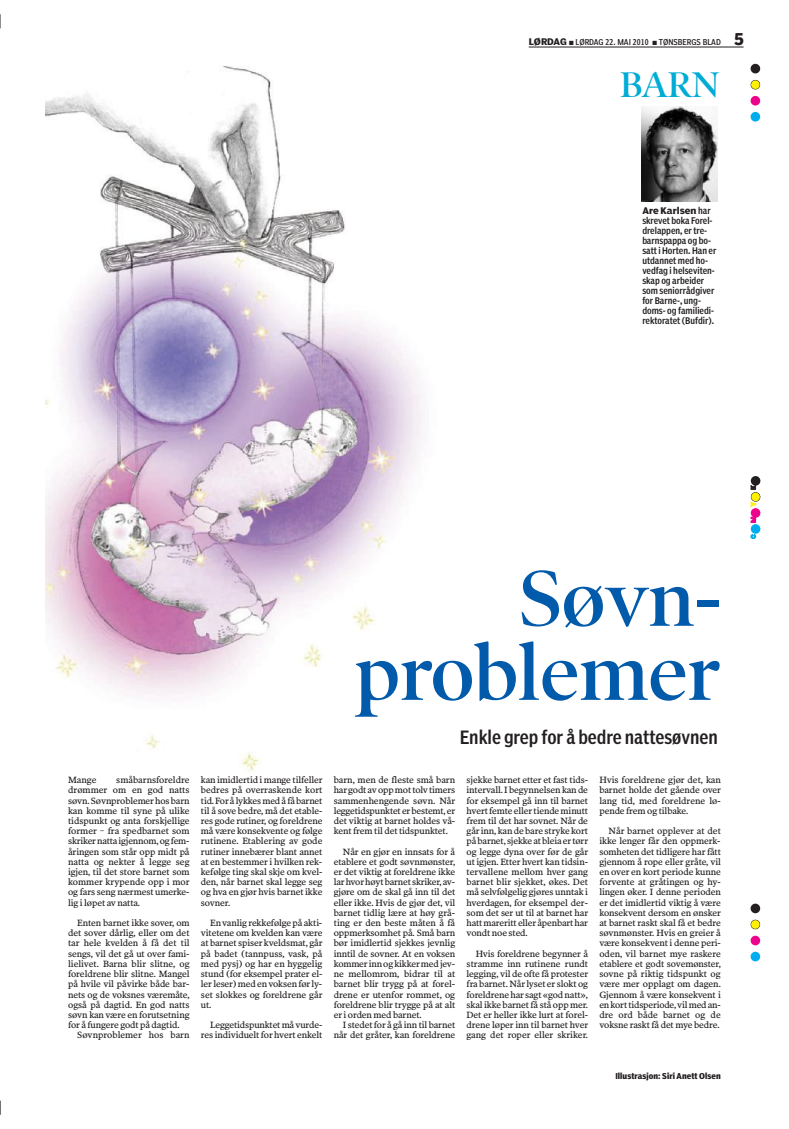
<style>
.page{position:relative;width:789px;height:1129px;background:#fff}
.page>*{position:absolute;margin:0;border:0;box-sizing:border-box;transform-origin:0 0}
.t1{font:600 80px/74px "Poynter OS Display";color:#015aaa;text-align:right}
.t2{font:600 36px "Poynter OS Display";color:#00acd5}
.t3{font:18px "Poynter Agate Two Comp";color:#231f20}
.t4{font:9.2px/10.2px "Poynter OS Text Three L";letter-spacing:-.01em;color:#231f20;text-align:justify}
.t5{font:9px/10px "Poynter Agate Two Comp";color:#231f20}
.t6{font:700 9px "Poynter Agate One";letter-spacing:.01em;color:#231f20}
.t7{font:8px "Poynter Agate One Comp";color:#231f20}
.t8{font:700 condensed 8px "Poynter Agate Two";letter-spacing:.01em;color:#231f20}
.t9{font:700 6px "Poynter Agate One";color:#00aeef}
.t10{font:700 6px "Poynter Agate One";color:#ed028c}
.t11{font:700 6px "Poynter Agate One";color:#fff101}
.t12{font:700 6px "Poynter Agate One";color:#231f20}
.s1{font-family:"Poynter Agate One";font-weight:700;font-size:9px}
.s2{font-family:"Poynter Agate One";font-weight:700;font-size:16px}
.s3{font-family:"Poynter Agate Two Comp";font-weight:400}
</style>
<div class="page">
<img style="left:46px;top:66px;width:672px;height:706px">
<hr style="left:528px;top:47px;width:215px;height:1px;background:#231f20">
<div style="left:750px;top:951px;width:9px;height:10px;background:#00aeef;border-radius:50%"></div>
<div style="left:750px;top:935px;width:9px;height:10px;background:#ed028c;border-radius:50%"></div>
<div style="left:750px;top:919px;width:9px;height:9px;background:#fff101;border-radius:50%"></div>
<div style="left:750px;top:919px;width:9px;height:10px;border:1px solid #231f20;border-radius:50%"></div>
<div style="left:750px;top:903px;width:9px;height:10px;background:#231f20;border-radius:50%"></div>
<div style="left:750px;top:524px;width:9px;height:9px;background:#00aeef;border-radius:50%"></div>
<div style="left:750px;top:508px;width:9px;height:9px;background:#ed028c;border-radius:50%"></div>
<div style="left:750px;top:492px;width:9px;height:9px;background:#fff101;border-radius:50%"></div>
<div style="left:750px;top:492px;width:9px;height:9px;border:1px solid #231f20;border-radius:50%"></div>
<div style="left:750px;top:476px;width:9px;height:9px;background:#231f20;border-radius:50%"></div>
<div style="left:750px;top:112px;width:9px;height:9px;background:#00aeef;border-radius:50%"></div>
<div style="left:750px;top:96px;width:9px;height:9px;background:#ed028c;border-radius:50%"></div>
<div style="left:750px;top:80px;width:9px;height:9px;background:#fff101;border-radius:50%"></div>
<div style="left:750px;top:80px;width:9px;height:9px;border:1px solid #231f20;border-radius:50%"></div>
<div style="left:750px;top:64px;width:9px;height:9px;background:#231f20;border-radius:50%"></div>
<svg style="left:0;top:14px;width:1px;height:14px"></svg>
<svg style="left:0;top:1100px;width:1px;height:14px"></svg>
<img style="left:641px;top:107px;width:76px;height:94px">
<p class="t7" style="left:528px;top:38px;width:216px"><span class="s1">LØRDAG</span> ■ LØRDAG 22. MAI 2010 ■ TØNSBERGS BLAD <span class="s2">5</span></p>
<h2 class="t2" style="left:619px;top:63px;width:101px">BARN</h2>
<p class="t6" style="left:642px;top:205px;width:70px">Are Karlsen <span class="s3">har</span></p>
<p class="t5" style="left:642px;top:216px;width:75px">skrevet boka Forel&shy;drelappen, er tre&shy;barnspappa og bo&shy;satt i Horten. Han er utdannet med ho&shy;vedfag i helseviten&shy;skap og arbeider som seniorrådgiver for Barne-, ung&shy;doms- og familiedi&shy;rektoratet (Bufdir).</p>
<h1 class="t1" style="left:355px;top:561px;width:367px">Søvn&shy;problemer</h1>
<h3 class="t3" style="left:459px;top:727px;width:259px">Enkle grep for å bedre nattesøvnen</h3>
<p class="t4" style="left:68px;top:774px;width:123px;text-indent:48px">småbarnsforeldre drømmer om en god natts søvn. Søvnproblemer hos barn kan komme til syne på ulike tidspunkt og anta forskjellige former − fra spedbarnet som skriker natta igjennom, og fem - åringen som står opp midt på natta og nekter å legge seg igjen, til det store barnet som kommer krypende opp i mor og fars seng nærmest umerke&shy;lig i løpet av natta.</p>
<p class="t4" style="left:68px;top:917px;width:123px;text-indent:9px">Enten barnet ikke sover, om det sover dårlig, eller om det tar hele kvelden å få det til sengs, vil det gå ut over fami - lie livet. Barna blir slitne, og foreldrene blir slitne. Mangel på hvile vil påvirke både bar&shy;nets og de voksnes væremåte, også på dagtid. En god natts søvn kan være en forutsetning for å fungere godt på dagtid.</p>
<p class="t4" style="left:77px;top:1029px;width:114px">Søvnproblemer hos barn</p>
<p class="t4" style="left:68px;top:774px;width:30px">Mange</p>
<p class="t4" style="left:201px;top:774px;width:123px">kan imidlertid i mange tilfeller bedres på overraskende kort tid. For å lykkes med å få barnet til å sove bedre, må det etable&shy;res gode rutiner, og foreldrene må være konsekvente og følge rutinene. Etablering av gode rutiner innebærer blant annet at en bestemmer i hvilken rek&shy;kefølge ting skal skje om kvel&shy;den, når barnet skal legge seg og hva en gjør hvis barnet ikke sovner.</p>
<p class="t4" style="left:201px;top:917px;width:123px;text-indent:9px">En vanlig rekkefølge på akti&shy;vitetene om kvelden kan være at barnet spiser kveldsmat, går på badet (tannpuss, vask, på med pysj) og har en hyggelig stund (for eksempel prater el&shy;ler leser) med en voksen før ly&shy;set slokkes og foreldrene går ut.</p>
<p class="t4" style="left:201px;top:1019px;width:123px;text-align:right">Leggetidspunktet må vurde&shy;res individuelt for hvert enkelt</p>
<p class="t4" style="left:333px;top:774px;width:123px">barn, men de fleste små barn har godt av opp mot tolv timers sammenhengende søvn. Når leggetidspunktet er bestemt, er det viktig at barnet holdes vå&shy;kent frem til det tidspunktet.</p>
<p class="t4" style="left:333px;top:846px;width:123px;text-indent:9px">Når en gjør en innsats for å etablere et godt søvnmønster, er det viktig at foreldrene ikke lar hvor høyt barnet skriker, av&shy;gjøre om de skal gå inn til det eller ikke. Hvis de gjør det, vil barnet tidlig lære at høy grå&shy;ting er den beste måten å få oppmerksomhet på. Små barn bør imidlertid sjekkes jevnlig inntil de sovner. At en voksen kommer inn og kikker med jev&shy;ne mellomrom, bidrar til at barnet blir trygg på at forel&shy;drene er utenfor rommet, og foreldrene blir trygge på at alt er i orden med barnet.</p>
<p class="t4" style="left:333px;top:1019px;width:123px;text-align:right">I stedet for å gå inn til barnet når det gråter, kan foreldrene</p>
<p class="t4" style="left:466px;top:774px;width:123px">sjekke barnet etter et fast tids&shy;intervall. I begynnelsen kan de for eksempel gå inn til barnet hvert femte eller tiende minutt frem til det har sovnet. Når de går inn, kan de bare stryke kort på barnet, sjekke at bleia er tørr og legge dyna over før de går ut igjen. Etter hvert kan tidsin&shy;tervallene mellom hver gang barnet blir sjekket, økes. Det må selvfølgelig gjøres unntak i hverdagen, for eksempel der&shy;som det ser ut til at barnet har hatt mareritt eller åpenbart har vondt noe sted.</p>
<p class="t4" style="left:466px;top:948px;width:123px;text-indent:9px">Hvis foreldrene begynner å stramme inn rutinene rundt legging, vil de ofte få protester fra barnet. Når lyset er slokt og foreldrene har sagt «god natt», skal ikke barnet få stå opp mer.<br>Det er heller ikke lurt at forel&shy;drene løper inn til barnet hver gang det roper eller skriker.</p>
<p class="t4" style="left:599px;top:774px;width:123px">Hvis foreldrene gjør det, kan barnet holde det gående over lang tid, med foreldrene lø&shy;pende frem og tilbake.</p>
<p class="t4" style="left:599px;top:825px;width:123px;text-indent:9px">Når barnet opplever at det ikke lenger får den oppmerk&shy;somheten det tidligere har fått gjennom å rope eller gråte, vil en over en kort periode kunne forvente at gråtingen og hy&shy;lingen øker. I denne perioden er det imidlertid viktig å være konsekvent dersom en ønsker at barnet raskt skal få et bedre søvnmønster. Hvis en greier å være konsekvent i denne peri&shy;oden, vil barnet mye raskere etablere et godt sovemønster, sovne på riktig tidspunkt og være mer opplagt om dagen.<br>Gjennom å være konsekvent i en kort tidsperiode, vil med an&shy;dre ord både barnet og de voksne raskt få det mye bedre.</p>
<p class="t8" style="left:615px;top:1071px;width:107px">Illustrasjon: Siri Anett Olsen</p>
<p class="t12" style="left:749px;top:489px;width:6px;rotate:-90deg">K</p>
<p class="t11" style="left:749px;top:506px;width:6px;rotate:-90deg">Y</p>
<p class="t10" style="left:749px;top:522px;width:7px;rotate:-90deg">M</p>
<p class="t9" style="left:749px;top:538px;width:6px;rotate:-90deg">C</p>
</div>
